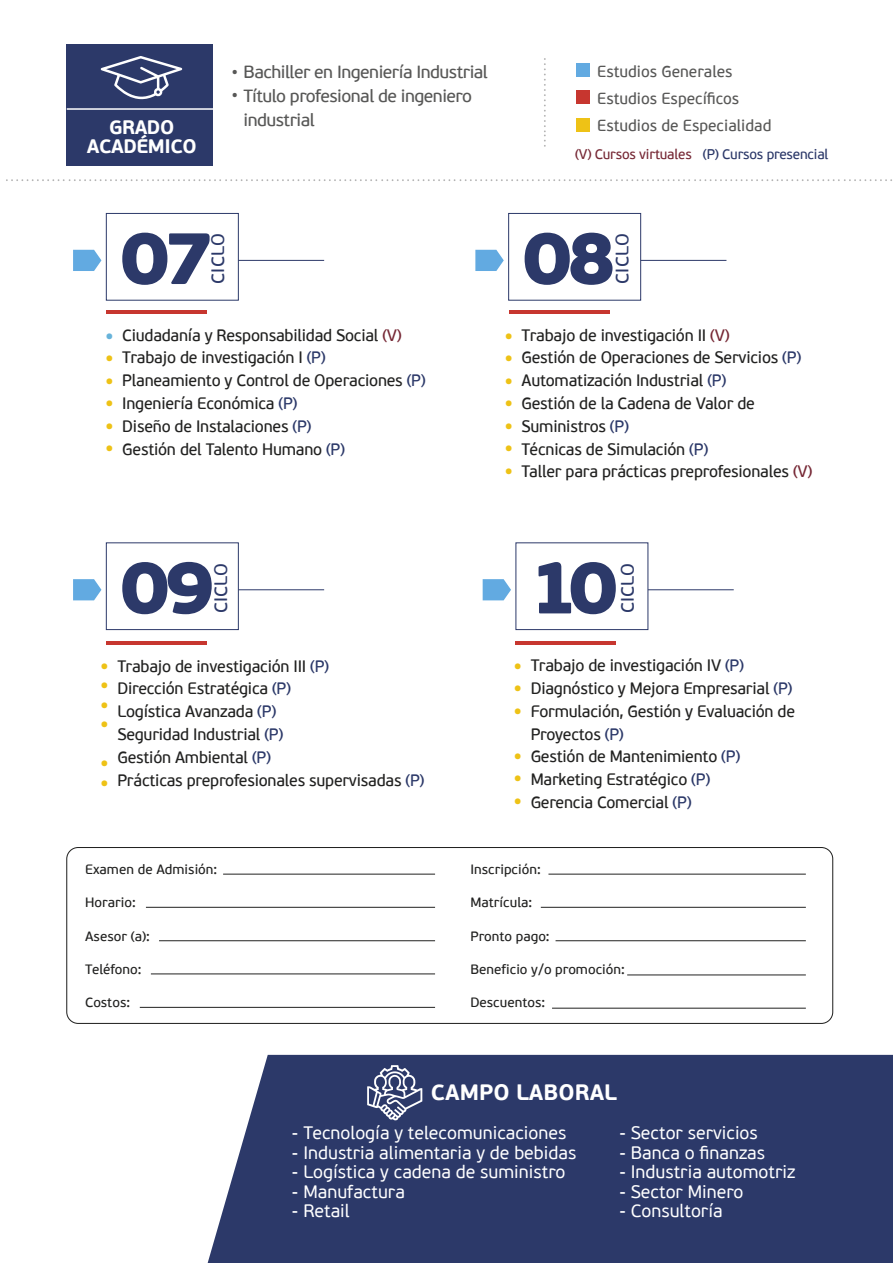
<style>
.page{position:relative;width:893px;height:1263px;background:#fff}
.page>*{position:absolute;margin:0;border:0;box-sizing:border-box;transform-origin:0 0}
.t1{font:900 75px "PF Beau Sans Pro";letter-spacing:-.1em;color:#2c3969}
.t2{font:900 28.5px/22.5px "Montserrat";color:#eec216;text-align:justify}
.t3{font:900 28.5px "Montserrat";color:#67b3da}
.t4{font:700 22.2px "PF Beau Sans Pro";color:#fff}
.t5{font:900 21px/23.2px "Montserrat";color:#585857}
.t6{font:700 19.5px/19.5px "PF Beau Sans Pro";letter-spacing:-.025em;color:#fff;text-align:center}
.t7{font:18px "PF Beau Sans Pro";color:#fff}
.t8{font:18px "PF Beau Sans Pro Bbook";letter-spacing:.02em;color:#2c3969}
.t9{font:17.55px/24.2px "PF Beau Sans Pro Bbook";letter-spacing:-.03em;color:#585857}
.t10{font:16.5px/22.8px "PF Beau Sans Pro Bbook";letter-spacing:-.015em;color:#222221}
.t11{font:16.05px/27.2px "PF Beau Sans Pro Bbook";color:#585857}
.t12{font:14.1px "PF Beau Sans Pro Bbook";letter-spacing:-.015em;color:#2c3969}
.t13{font:13.5px "PF Beau Sans Pro Bbook";color:#222221}
.s1{color:#762835}
.s2{color:#2c3969}
</style>
<div class="page">
<div style="left:67px;top:44px;width:146px;height:122px;background:#2c3969"></div>
<div style="left:208px;top:1055px;width:685px;height:208px;background:#2c3969"></div>
<svg style="left:101px;top:56px;width:81px;height:43px"></svg>
<svg style="left:367px;top:1065px;width:55px;height:55px"></svg>
<svg style="left:6px;top:179px;width:886px;height:2px"></svg>
<hr style="left:67px;top:108px;width:147px;height:2px;background:#fff">
<div style="left:66px;top:847px;width:767px;height:177px;border:1px solid #222221;border-radius:11px"></div>
<hr style="left:223px;top:874px;width:212px;height:1px;background:#222221">
<hr style="left:159px;top:940px;width:276px;height:1px;background:#222221">
<hr style="left:151px;top:973px;width:284px;height:1px;background:#222221">
<hr style="left:140px;top:1007px;width:295px;height:1px;background:#222221">
<hr style="left:146px;top:907px;width:289px;height:1px;background:#222221">
<hr style="left:548px;top:874px;width:258px;height:1px;background:#222221">
<hr style="left:556px;top:940px;width:250px;height:1px;background:#222221">
<hr style="left:627px;top:975px;width:179px;height:1px;background:#222221">
<hr style="left:552px;top:1008px;width:254px;height:1px;background:#222221">
<hr style="left:541px;top:907px;width:265px;height:1px;background:#222221">
<hr style="left:106px;top:641px;width:100px;height:4px;background:#c7362f">
<hr style="left:515px;top:641px;width:101px;height:4px;background:#c7362f">
<svg style="left:73px;top:579px;width:28px;height:21px"></svg>
<hr style="left:238px;top:589px;width:86px;height:1px;background:#2c3969">
<div style="left:106px;top:542px;width:133px;height:88px;border:1px solid #2c3969"></div>
<svg style="left:483px;top:579px;width:28px;height:21px"></svg>
<hr style="left:648px;top:589px;width:86px;height:1px;background:#2c3969">
<div style="left:515px;top:542px;width:133px;height:88px;border:1px solid #2c3969"></div>
<hr style="left:106px;top:310px;width:101px;height:4px;background:#c7362f">
<hr style="left:509px;top:310px;width:101px;height:4px;background:#c7362f">
<svg style="left:73px;top:250px;width:28px;height:21px"></svg>
<hr style="left:238px;top:260px;width:86px;height:1px;background:#2c3969">
<div style="left:106px;top:213px;width:133px;height:88px;border:1px solid #2c3969"></div>
<svg style="left:475px;top:250px;width:29px;height:21px"></svg>
<hr style="left:641px;top:260px;width:85px;height:1px;background:#2c3969">
<div style="left:508px;top:213px;width:133px;height:88px;border:1px solid #2c3969"></div>
<div style="left:576px;top:64px;width:13px;height:13px;background:#62aae1"></div>
<div style="left:576px;top:90px;width:13px;height:13px;background:#c7362f"></div>
<div style="left:576px;top:119px;width:13px;height:13px;background:#eec216"></div>
<svg style="left:544px;top:58px;width:2px;height:89px"></svg>
<p class="t6" style="left:87px;top:118px;width:111px">GRADO<br>ACADÉMICO</p>
<p class="t9" style="left:243px;top:60px;width:246px">Bachiller en Ingeniería Industrial<br>Título profesional de ingeniero industrial</p>
<p class="t5" style="left:232px;top:53px;width:7px">. .</p>
<p class="t11" style="left:597px;top:58px;width:176px">Estudios Generales<br>Estudios Específicos<br>Estudios de Especialidad</p>
<p class="t12" style="left:575px;top:146px;width:255px"><span class="s1">(V) Cursos virtuales</span> (P) Cursos presencial</p>
<h1 class="t1" style="left:119px;top:209px;width:99px">07</h1>
<p class="t8" style="left:208px;top:284px;width:52px;rotate:-90deg">CICLO</p>
<h1 class="t1" style="left:521px;top:209px;width:99px">08</h1>
<p class="t8" style="left:612px;top:284px;width:52px;rotate:-90deg">CICLO</p>
<h2 class="t3" style="left:106px;top:305px;width:9px">.</h2>
<h2 class="t2" style="left:106px;top:338px;width:9px">. . . . .</h2>
<p class="t10" style="left:122px;top:324px;width:305px">Ciudadanía y Responsabilidad Social <span class="s1">(V)<br></span>Trabajo de investigación I <span class="s2">(P)<br></span>Planeamiento y Control de Operaciones <span class="s2">(P)<br></span>Ingeniería Económica <span class="s2">(P)<br></span>Diseño de Instalaciones <span class="s2">(P)<br></span>Gestión del Talento Humano <span class="s2">(P)</span></p>
<h2 class="t2" style="left:505px;top:315px;width:9px">. . . . . . .</h2>
<p class="t10" style="left:522px;top:324px;width:292px">Trabajo de investigación II <span class="s1">(V)<br></span>Gestión de Operaciones de Servicios <span class="s2">(P)<br></span>Automatización Industrial <span class="s2">(P)<br></span>Gestión de la Cadena de Valor de<br>Suministros <span class="s2">(P)<br></span>Técnicas de Simulación <span class="s2">(P)<br></span>Taller para prácticas preprofesionales <span class="s1">(V)</span></p>
<h1 class="t1" style="left:119px;top:539px;width:99px">09</h1>
<p class="t8" style="left:210px;top:613px;width:52px;rotate:-90deg">CICLO</p>
<h1 class="t1" style="left:528px;top:539px;width:93px">10</h1>
<p class="t8" style="left:617px;top:613px;width:52px;rotate:-90deg">CICLO</p>
<h2 class="t2" style="left:101px;top:645px;width:9px">.</h2>
<h2 class="t2" style="left:101px;top:665px;width:9px">.</h2>
<h2 class="t2" style="left:101px;top:684px;width:9px">.</h2>
<h2 class="t2" style="left:101px;top:696px;width:9px;line-height:39px">. .</h2>
<h2 class="t2" style="left:101px;top:762px;width:9px">.</h2>
<p class="t10" style="left:117px;top:655px;width:308px">Trabajo de investigación III <span class="s2">(P)<br></span>Dirección Estratégica <span class="s2">(P)<br></span>Logística Avanzada <span class="s2">(P)<br></span>Seguridad Industrial <span class="s2">(P)<br></span>Gestión Ambiental <span class="s2">(P)<br></span>Prácticas preprofesionales supervisadas <span class="s2">(P)</span></p>
<h2 class="t2" style="left:514px;top:645px;width:9px">. . .</h2>
<h2 class="t2" style="left:514px;top:735px;width:9px">. . .</h2>
<p class="t10" style="left:531px;top:654px;width:266px">Trabajo de investigación IV <span class="s2">(P)<br></span>Diagnóstico y Mejora Empresarial <span class="s2">(P)<br></span>Formulación, Gestión y Evaluación de<br>Proyectos <span class="s2">(P)<br></span>Gestión de Mantenimiento <span class="s2">(P)<br></span>Marketing Estratégico <span class="s2">(P)<br></span>Gerencia Comercial <span class="s2">(P)</span></p>
<p class="t13" style="left:85px;top:861px;width:134px">Examen de Admisión:</p>
<p class="t13" style="left:85px;top:895px;width:52px">Horario:</p>
<p class="t13" style="left:85px;top:928px;width:66px">Asesor (a):</p>
<p class="t13" style="left:85px;top:961px;width:58px">Teléfono:</p>
<p class="t13" style="left:85px;top:995px;width:46px">Costos:</p>
<p class="t13" style="left:470px;top:861px;width:72px">Inscripción:</p>
<p class="t13" style="left:470px;top:895px;width:63px">Matrícula:</p>
<p class="t13" style="left:470px;top:928px;width:81px">Pronto pago:</p>
<p class="t13" style="left:470px;top:961px;width:156px">Beneficio y/o promoción:</p>
<p class="t13" style="left:470px;top:995px;width:76px">Descuentos:</p>
<h3 class="t4" style="left:431px;top:1078px;width:188px">CAMPO LABORAL</h3>
<p class="t7" style="left:292px;top:1122px;width:276px">- Tecnología y telecomunicaciones</p>
<p class="t7" style="left:292px;top:1142px;width:286px">- Industria alimentaria y de bebidas</p>
<p class="t7" style="left:292px;top:1161px;width:275px">- Logística y cadena de suministro</p>
<p class="t7" style="left:292px;top:1181px;width:114px">- Manufactura</p>
<p class="t7" style="left:292px;top:1200px;width:59px">- Retail</p>
<p class="t7" style="left:619px;top:1122px;width:140px">- Sector servicios</p>
<p class="t7" style="left:619px;top:1142px;width:147px">- Banca o finanzas</p>
<p class="t7" style="left:619px;top:1161px;width:177px">- Industria automotriz</p>
<p class="t7" style="left:619px;top:1181px;width:126px">- Sector Minero</p>
<p class="t7" style="left:619px;top:1200px;width:105px">- Consultoría</p>
</div>
